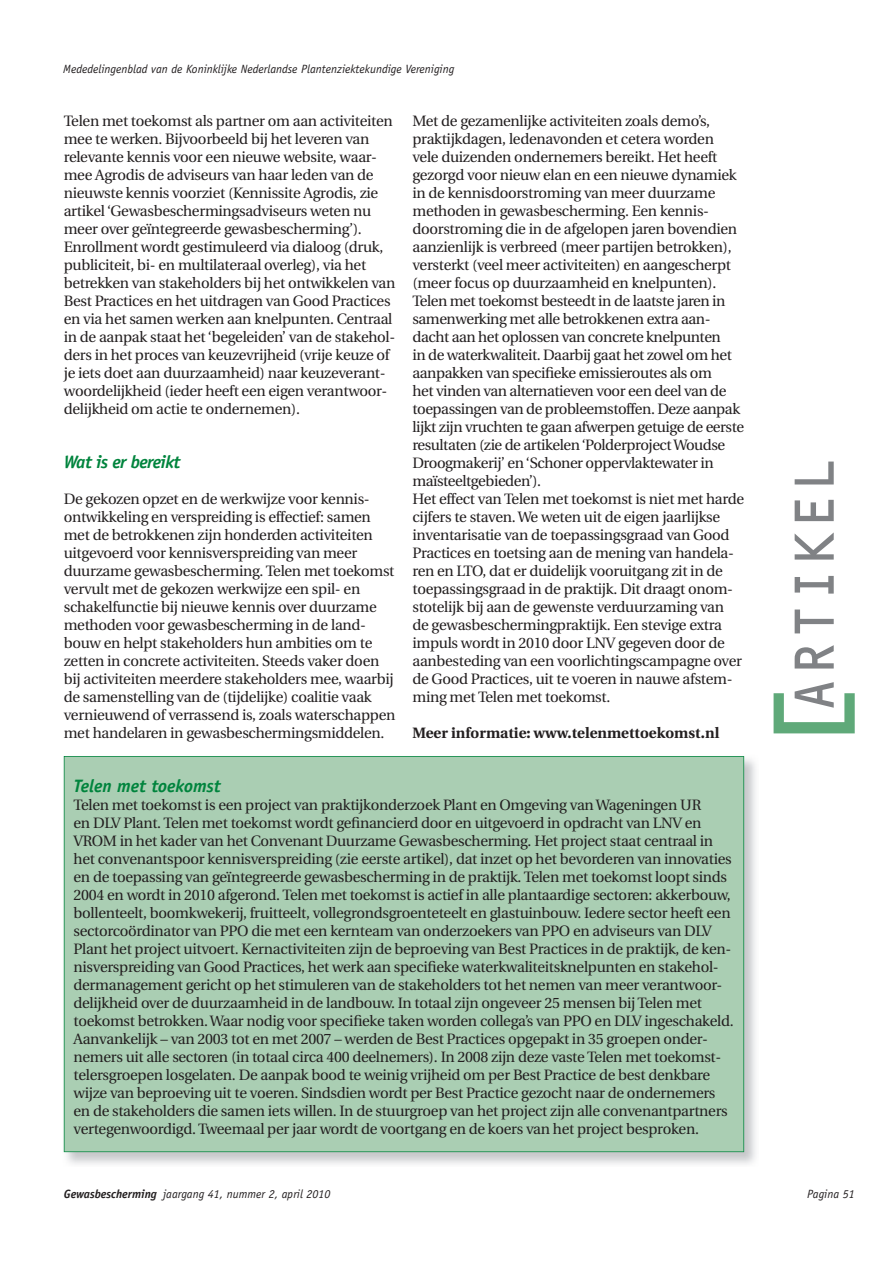
<style>
.page{position:relative;width:893px;height:1263px;background:#fff}
.page>*{position:absolute;margin:0;border:0;box-sizing:border-box;transform-origin:0 0}
.t1{font:109.5px "OCR C Regular";color:#5fa979}
.t2{font:57.6px "OCR C Regular";color:#808285;scale:.88 1}
.t3{font:italic 700 18px "Officina Sans";color:#00843d}
.t4{font:italic 700 18px "Officina Sans";letter-spacing:-.02em;color:#00843d}
.t5{font:15px/18px "Utopia";letter-spacing:-.02em;color:#231f20}
.t6{font:700 15px "Utopia";color:#231f20}
.t7{font:italic 12px "Officina Sans";color:#231f20}
.s1{font-weight:700}
</style>
<div class="page">
<img style="left:63px;top:756px;width:693px;height:408px">
<div style="left:64px;top:756px;width:680px;height:396px;background:#aaceb3"></div>
<p class="t7" style="left:63px;top:62px;width:392px">Mededelingenblad van de Koninklijke Nederlandse Plantenziektekundige Vereniging</p>
<p class="t5" style="left:64px;top:112px;width:333px">Telen met toekomst als partner om aan activiteiten mee te werken. Bijvoorbeeld bij het leveren van relevante kennis voor een nieuwe website, waar&shy;mee Agrodis de adviseurs van haar leden van de nieuwste kennis voorziet (Kennissite Agrodis, zie artikel ‘Gewasbeschermingsadviseurs weten nu meer over geïntegreerde gewasbescherming’).<br>Enrollment wordt gestimuleerd via dialoog (druk, publiciteit, bi- en multilateraal overleg), via het betrekken van stakeholders bij het ontwikkelen van Best Practices en het uitdragen van Good Practices en via het samen werken aan knelpunten. Centraal in de aanpak staat het ‘begeleiden’ van de stakehol&shy;ders in het proces van keuzevrijheid (vrije keuze of je iets doet aan duurzaamheid) naar keuzeverant&shy;woordelijkheid (ieder heeft een eigen verantwoor&shy;delijkheid om actie te ondernemen).</p>
<p class="t4" style="left:64px;top:451px;width:118px">Wat is er bereikt</p>
<p class="t5" style="left:64px;top:490px;width:333px">De gekozen opzet en de werkwijze voor kennis&shy;ontwikkeling en verspreiding is effectief: samen met de betrokkenen zijn honderden activiteiten uitgevoerd voor kennisverspreiding van meer duurzame gewasbescherming. Telen met toekomst vervult met de gekozen werkwijze een spil- en schakelfunctie bij nieuwe kennis over duurzame methoden voor gewasbescherming in de land&shy;bouw en helpt stakeholders hun ambities om te zetten in concrete activiteiten. Steeds vaker doen bij activiteiten meerdere stakeholders mee, waarbij de samenstelling van de (tijdelijke) coalitie vaak vernieuwend of verrassend is, zoals waterschappen met handelaren in gewasbeschermingsmiddelen.</p>
<p class="t5" style="left:412px;top:112px;width:333px">Met de gezamenlijke activiteiten zoals demo’s, praktijkdagen, ledenavonden et cetera worden<br>vele duizenden ondernemers bereikt. Het heeft gezorgd voor nieuw elan en een nieuwe dynamiek in de kennisdoorstroming van meer duurzame methoden in gewasbescherming. Een kennis&shy;doorstroming die in de afgelopen jaren bovendien aanzienlijk is verbreed (meer partijen betrokken), versterkt (veel meer activiteiten) en aangescherpt (meer focus op duurzaamheid en knelpunten).<br>Telen met toekomst besteedt in de laatste jaren in samenwerking met alle betrokkenen extra aan&shy;dacht aan het oplossen van concrete knelpunten<br>in de waterkwaliteit. Daarbij gaat het zowel om het aanpakken van specifieke emissieroutes als om<br>het vinden van alternatieven voor een deel van de toepassingen van de probleemstoffen. Deze aanpak lijkt zijn vruchten te gaan afwerpen getuige de eerste resultaten (zie de artikelen ‘Polderproject Woudse Droogmakerij’ en ‘Schoner oppervlaktewater in maïsteeltgebieden’).<br>Het effect van Telen met toekomst is niet met harde cijfers te staven. We weten uit de eigen jaarlijkse inventarisatie van de toepassingsgraad van Good Practices en toetsing aan de mening van handela&shy;ren en LTO, dat er duidelijk vooruitgang zit in de toepassingsgraad in de praktijk. Dit draagt onom&shy;stotelijk bij aan de gewenste verduurzaming van de gewasbeschermingpraktijk. Een stevige extra impuls wordt in 2010 door LNV gegeven door de aanbesteding van een voorlichtingscampagne over de Good Practices, uit te voeren in nauwe afstem&shy;ming met Telen met toekomst.</p>
<p class="t6" style="left:412px;top:724px;width:308px">Meer informatie: www.telenmettoekomst.nl</p>
<p class="t3" style="left:74px;top:775px;width:149px">Telen met toekomst</p>
<p class="t5" style="left:74px;top:796px;width:662px">Telen met toekomst is een project van praktijkonderzoek Plant en Omgeving van Wageningen UR<br>en DLV Plant. Telen met toekomst wordt gefinancierd door en uitgevoerd in opdracht van LNV en VROM in het kader van het Convenant Duurzame Gewasbescherming. Het project staat centraal in het convenantspoor kennisverspreiding (zie eerste artikel), dat inzet op het bevorderen van innovaties en de toepassing van geïntegreerde gewasbescherming in de praktijk. Telen met toekomst loopt sinds 2004 en wordt in 2010 afgerond. Telen met toekomst is actief in alle plantaardige sectoren: akkerbouw, bollenteelt, boomkwekerij, fruitteelt, vollegrondsgroenteteelt en glastuinbouw. Iedere sector heeft een sectorcoördinator van PPO die met een kernteam van onderzoekers van PPO en adviseurs van DLV Plant het project uitvoert. Kernactiviteiten zijn de beproeving van Best Practices in de praktijk, de ken&shy;nisverspreiding van Good Practices, het werk aan specifieke waterkwaliteitsknelpunten en stakehol&shy;dermanagement gericht op het stimuleren van de stakeholders tot het nemen van meer verantwoor&shy;delijkheid over de duurzaamheid in de landbouw. In totaal zijn ongeveer 25 mensen bij Telen met toekomst betrokken. Waar nodig voor specifieke taken worden collega’s van PPO en DLV ingeschakeld.<br>Aanvankelijk – van 2003 tot en met 2007 – werden de Best Practices opgepakt in 35 groepen onder&shy;nemers uit alle sectoren (in totaal circa 400 deelnemers). In 2008 zijn deze vaste Telen met toekomst&shy;telersgroepen losgelaten. De aanpak bood te weinig vrijheid om per Best Practice de best denkbare wijze van beproeving uit te voeren. Sindsdien wordt per Best Practice gezocht naar de ondernemers en de stakeholders die samen iets willen. In de stuurgroep van het project zijn alle convenantpartners vertegenwoordigd. Tweemaal per jaar wordt de voortgang en de koers van het project besproken.</p>
<h2 class="t2" style="left:788px;top:713px;width:294px;rotate:-90deg">ARTIKEL</h2>
<h1 class="t1" style="left:767px;top:753px;width:80px;rotate:-90deg">[</h1>
<p class="t7" style="left:64px;top:1187px;width:268px"><span class="s1">Gewasbescherming</span> jaargang 41, nummer 2, april 2010</p>
<p class="t7" style="left:807px;top:1186px;width:49px">Pagina 51</p>
</div>
